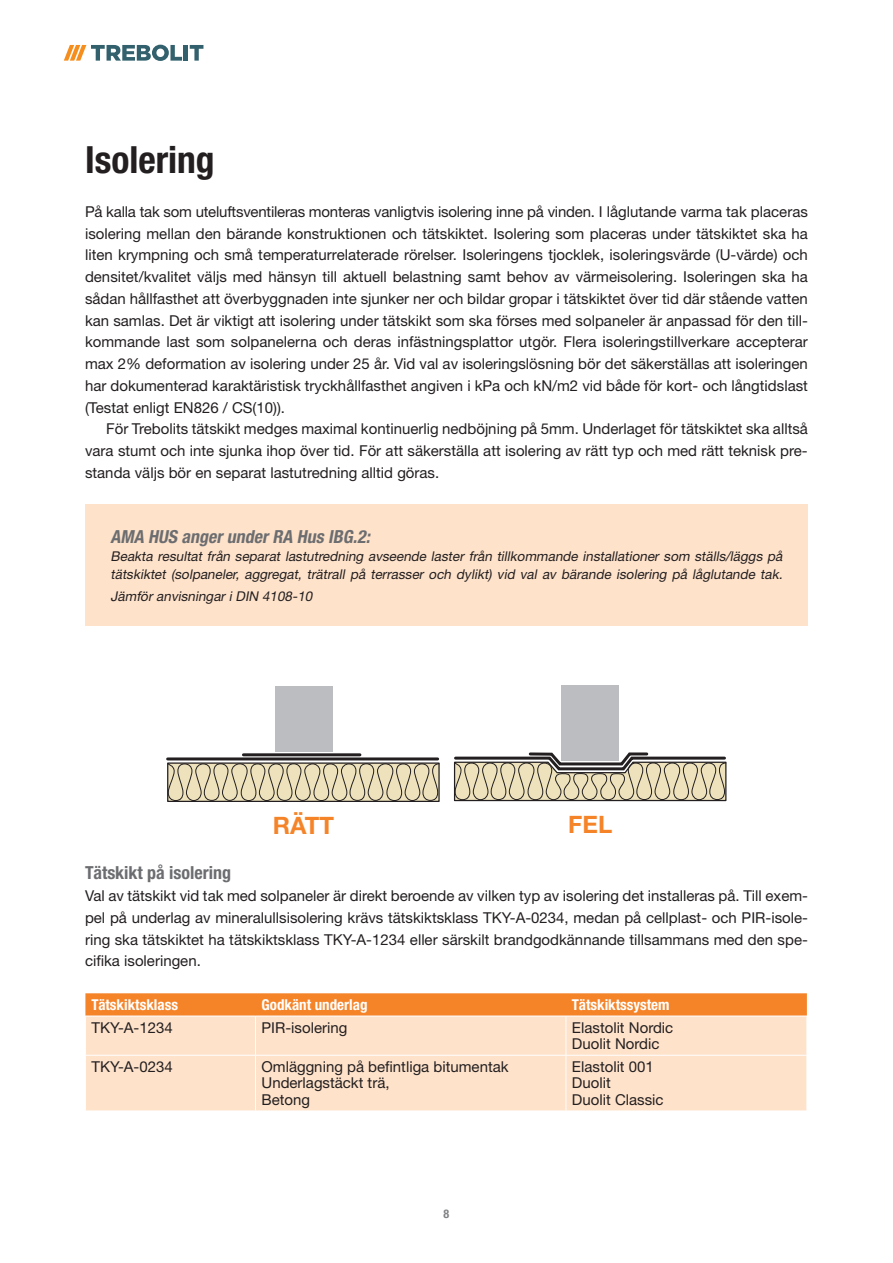
<style>
.page{position:relative;width:893px;height:1263px;background:#fff}
.page>*{position:absolute;margin:0;border:0;box-sizing:border-box;transform-origin:0 0}
.t1{font:700 condensed 37.5px "Helvetica Neue LT Std";color:#231f20}
.t2{font:700 24px "Helvetica Neue LT Std";color:#f58429}
.t3{font:italic 700 condensed 18px "Helvetica Neue LT Std";color:#6c6d70}
.t4{font:700 condensed 18px "Helvetica Neue LT Std";color:#6c6d70}
.t5{font:15px/21.8px "Helvetica Neue LT Std";color:#231f20;text-align:justify}
.t6{font:700 condensed 15px "Helvetica Neue LT Std";color:#fff}
.t7{font:italic 13.5px/18px "Helvetica Neue LT Std";color:#231f20}
.t8{font:700 condensed 12px "Helvetica Neue LT Std";color:#808285}
</style>
<div class="page">
<hr style="left:184px;top:45px;width:4px;height:16px;background:#32616d">
<svg style="left:190px;top:45px;width:13px;height:16px"></svg>
<svg style="left:64px;top:45px;width:118px;height:16px"></svg>
<div style="left:85px;top:504px;width:723px;height:122px;background:#fee2ca"></div>
<div style="left:562px;top:685px;width:57px;height:75px;background:#bcbdc0"></div>
<svg style="left:453px;top:751px;width:274px;height:51px;background:#beb7a1"></svg>
<div style="left:167px;top:762px;width:273px;height:40px;border:1px solid #231f20"></div>
<svg style="left:167px;top:763px;width:273px;height:38px;background:#cbc2a1"></svg>
<div style="left:275px;top:686px;width:57px;height:65px;background:#bcbdc0"></div>
<hr style="left:243px;top:753px;width:117px;height:3px;background:#231f20">
<hr style="left:168px;top:757px;width:270px;height:3px;background:#231f20">
<svg style="left:85px;top:993px;width:722px;height:23px;background:#f58830"></svg>
<div style="left:86px;top:1017px;width:720px;height:93px;background:#fee2ca"></div>
<hr style="left:255px;top:1016px;width:1px;height:39px;background:#fff">
<hr style="left:566px;top:1016px;width:1px;height:39px;background:#fff">
<hr style="left:85px;top:1055px;width:170px;height:1px;background:#fff">
<hr style="left:255px;top:1055px;width:311px;height:1px;background:#fff">
<hr style="left:255px;top:1055px;width:1px;height:55px;background:#fff">
<hr style="left:566px;top:1055px;width:241px;height:1px;background:#fff">
<hr style="left:566px;top:1055px;width:1px;height:55px;background:#fff">
<h1 class="t1" style="left:85px;top:137px;width:131px">Isolering</h1>
<p class="t5" style="left:85px;top:201px;width:724px">På kalla tak som uteluftsventileras monteras vanligtvis isolering inne på vinden. I låglutande varma tak placeras isolering mellan den bärande konstruktionen och tätskiktet. Isolering som placeras under tätskiktet ska ha liten krympning och små temperaturrelaterade rörelser. Isoleringens tjocklek, isoleringsvärde (U-värde) och densitet/kvalitet väljs med hänsyn till aktuell belastning samt behov av värmeisolering. Isoleringen ska ha sådan hållfasthet att överbyggnaden inte sjunker ner och bildar gropar i tätskiktet över tid där stående vatten kan samlas. Det är viktigt att isolering under tätskikt som ska förses med solpaneler är anpassad för den till&shy;kommande last som solpanelerna och deras infästningsplattor utgör. Flera isoleringstillverkare accepterar max 2% deformation av isolering under 25 år. Vid val av isoleringslösning bör det säkerställas att isoleringen har dokumenterad karaktäristisk tryckhållfasthet angiven i kPa och kN/m2 vid både för kort- och långtidslast (Testat enligt EN826 / CS(10)).</p>
<p class="t5" style="left:85px;top:418px;width:724px;text-indent:21px">För Trebolits tätskikt medges maximal kontinuerlig nedböjning på 5mm. Underlaget för tätskiktet ska alltså vara stumt och inte sjunka ihop över tid. För att säkerställa att isolering av rätt typ och med rätt teknisk pre&shy;standa väljs bör en separat lastutredning alltid göras.</p>
<p class="t3" style="left:111px;top:526px;width:265px">AMA HUS angerunderRA Hus IBG.2:</p>
<p class="t7" style="left:111px;top:547px;width:676px">Beakta resultat från separat lastutredning avseende laster från tillkommande installationer som ställs/läggs på tätskiktet (solpaneler, aggregat, trätrall på terrasser och dylikt) vid val av bärande isolering på låglutande tak.</p>
<p class="t7" style="left:111px;top:587px;width:206px">Jämför anvisningar i DIN 4108-10</p>
<h2 class="t2" style="left:273px;top:810px;width:63px">RÄTT</h2>
<h2 class="t2" style="left:568px;top:809px;width:46px">FEL</h2>
<p class="t4" style="left:85px;top:862px;width:148px">Tätskikt på isolering</p>
<p class="t5" style="left:85px;top:885px;width:724px">Val av tätskikt vid tak med solpaneler är direkt beroende av vilken typ av isolering det installeras på. Till exem&shy;pel på underlag av mineralullsisolering krävs tätskiktsklass TKY-A-0234, medan på cellplast- och PIR-isole&shy;ring ska tätskiktet ha tätskiktsklass TKY-A-1234 eller särskilt brandgodkännande tillsammans med den spe&shy;cifika isoleringen.</p>
<p class="t6" style="left:91px;top:995px;width:88px">Tätskiktsklass</p>
<p class="t6" style="left:261px;top:995px;width:108px">Godkänt underlag</p>
<p class="t6" style="left:572px;top:995px;width:99px">Tätskiktssystem</p>
<p class="t5" style="left:91px;top:1016px;width:83px">TKY-A-1234</p>
<p class="t5" style="left:261px;top:1016px;width:87px">PIR-isolering</p>
<p class="t5" style="left:572px;top:1019px;width:103px;line-height:16.5px">Elastolit Nordic<br>Duolit Nordic</p>
<p class="t5" style="left:91px;top:1055px;width:83px">TKY-A-0234</p>
<p class="t5" style="left:261px;top:1058px;width:249px;line-height:16.5px;text-align:left">Omläggning på befintliga bitumentak<br>Underlagstäckt trä,<br>Betong</p>
<p class="t5" style="left:572px;top:1058px;width:93px;line-height:16.5px;text-align:left">Elastolit 001<br>Duolit<br>Duolit Classic</p>
<p class="t8" style="left:444px;top:1207px;width:7px">8</p>
</div>
